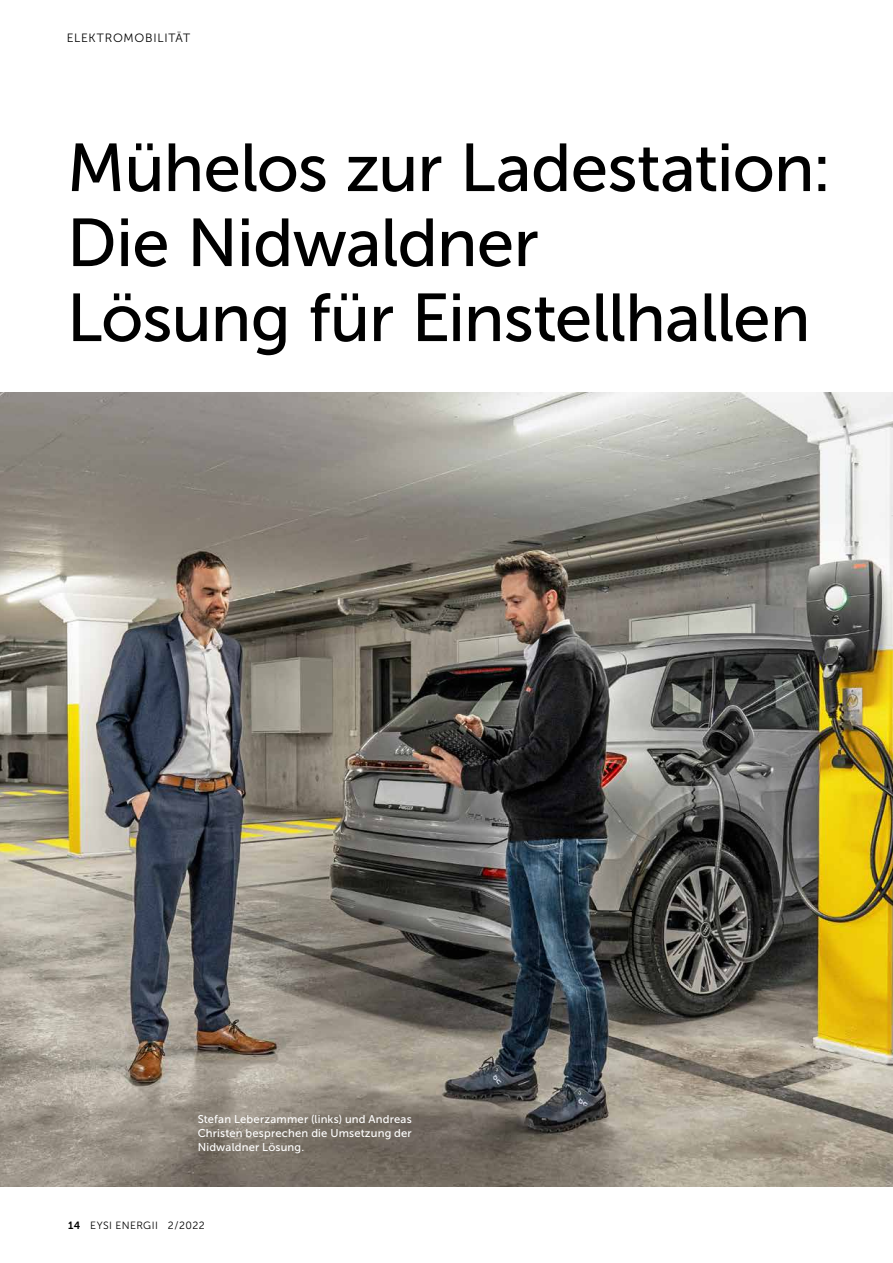
<style>
.page{position:relative;width:893px;height:1263px;background:#fff}
.page>*{position:absolute;margin:0;border:0;box-sizing:border-box;transform-origin:0 0}
.t1{font:67.5px/75px "Museo Sans 500";letter-spacing:-.015em;color:#000}
.t2{font:12px "Museo Sans 300";letter-spacing:.06em;color:#000}
.t3{font:11.25px/14.2px "Museo Sans 500";letter-spacing:.015em;color:#fff;text-align:justify}
.t4{font:10.5px "Museo Sans 300";letter-spacing:.04em;color:#000}
.s1{font-family:"Museo Sans 700"}
</style>
<div class="page">
<img style="left:0;top:393px;width:893px;height:793px">
<p class="t2" style="left:67px;top:32px;width:125px">ELEKTROMOBILITÄT</p>
<h1 class="t1" style="left:67px;top:131px;width:766px">Mühelos zur Ladestation:<br>Die Nidwaldner<br>Lösung für Einstellhallen</h1>
<p class="t3" style="left:198px;top:1112px;width:216px">Stefan Leberzammer (links) und Andreas Christen besprechen die Umsetzung der Nidwaldner Lösung.</p>
<p class="t4" style="left:68px;top:1220px;width:138px"><span class="s1">14</span> EYSI ENERGII 2 / 2022</p>
</div>
